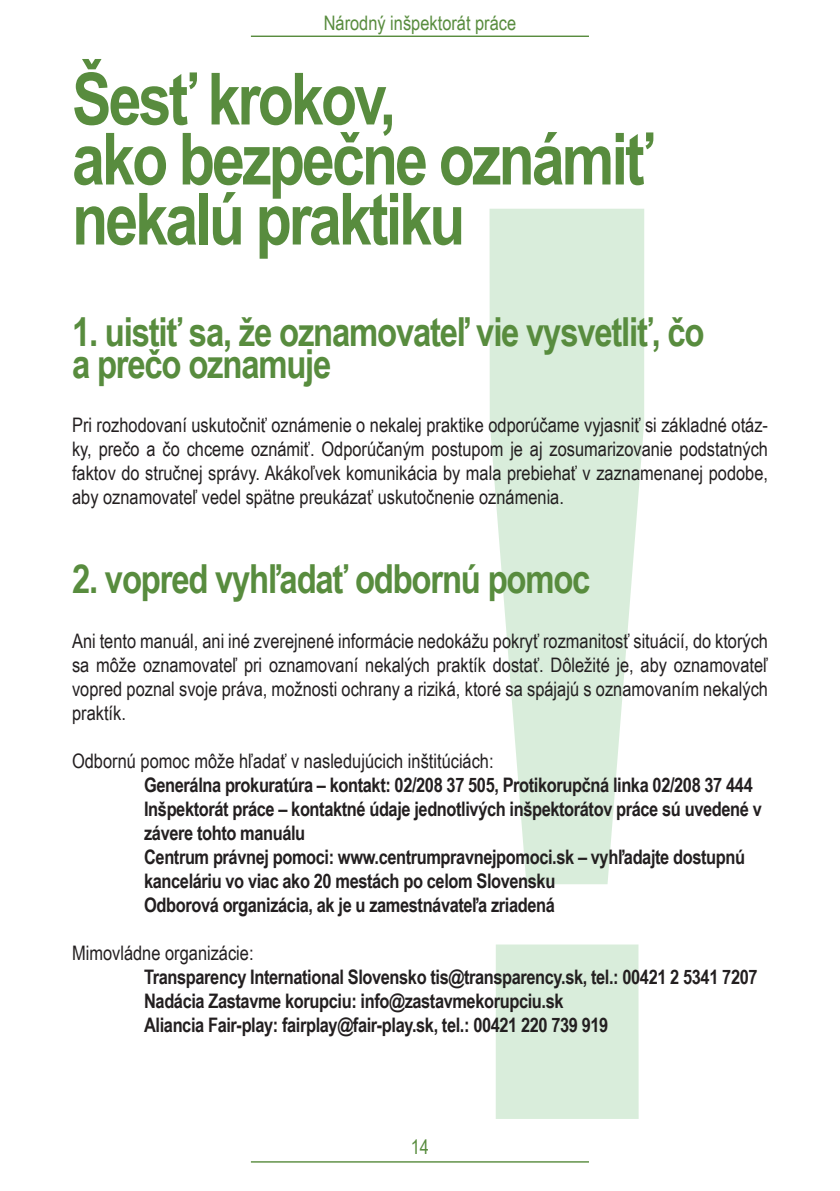
<style>
.page{position:relative;width:840px;height:1191px;background:#fff}
.page>*{position:absolute;margin:0;border:0;box-sizing:border-box;transform-origin:0 0}
.t1{font:700 72px/60px "Arial Narrow";letter-spacing:-.04em;color:#588c3e}
.t2{font:700 40px "Arial Narrow";letter-spacing:-.03em;color:#588c3e}
.t3{font:20px/24px "Arial Narrow";color:#231f20;text-align:justify}
.t4{font:700 20px/24px "Arial Narrow";letter-spacing:-.02em;color:#231f20}
.t5{font:20px "Arial Narrow";color:#588c3e}
</style>
<div class="page">
<svg style="left:489px;top:209px;width:155px;height:910px;fill:#d9eddb"></svg>
<hr style="left:251px;top:36px;width:337px;height:1px;background:#588c3e">
<hr style="left:251px;top:1161px;width:337px;height:1px;background:#588c3e">
<p class="t5" style="left:323px;top:8px;width:194px">Národný inšpektorát práce</p>
<p class="t1" style="left:72px;top:66px;width:325px">Šesť krokov,</p>
<p class="t1" style="left:72px;top:126px;width:582px">ako bezpečne oznámiť nekalú praktiku</p>
<p class="t2" style="left:72px;top:302px;width:633px">1. uistiť sa, že oznamovateľ vie vysvetliť, čo</p>
<p class="t2" style="left:72px;top:334px;width:261px">a prečo oznamuje</p>
<p class="t3" style="left:72px;top:412px;width:697px">Pri rozhodovaní uskutočniť oznámenie o nekalej praktike odporúčame vyjasniť si základné otáz&shy;ky, prečo a čo chceme oznámiť. Odporúčaným postupom je aj zosumarizovanie podstatných faktov do stručnej správy. Akákoľvek komunikácia by mala prebiehať v zaznamenanej podobe, aby oznamovateľ vedel spätne preukázať uskutočnenie oznámenia.</p>
<p class="t2" style="left:72px;top:549px;width:519px">2. vopred vyhľadať odbornú pomoc</p>
<p class="t3" style="left:72px;top:628px;width:697px">Ani tento manuál, ani iné zverejnené informácie nedokážu pokryť rozmanitosť situácií, do ktorých sa môže oznamovateľ pri oznamovaní nekalých praktík dostať. Dôležité je, aby oznamovateľ vopred poznal svoje práva, možnosti ochrany a riziká, ktoré sa spájajú s oznamovaním nekalých praktík.</p>
<p class="t3" style="left:72px;top:748px;width:423px">Odbornú pomoc môže hľadať v nasledujúcich inštitúciách:</p>
<p class="t4" style="left:144px;top:772px;width:609px">Generálna prokuratúra – kontakt: 02/208 37 505, Protikorupčná linka 02/208 37 444</p>
<p class="t4" style="left:144px;top:796px;width:618px">Inšpektorát práce – kontaktné údaje jednotlivých inšpektorátov práce sú uvedené v závere tohto manuálu</p>
<p class="t4" style="left:144px;top:844px;width:602px">Centrum právnej pomoci: www.centrumpravnejpomoci.sk – vyhľadajte dostupnú kanceláriu vo viac ako 20 mestách po celom Slovensku</p>
<p class="t4" style="left:144px;top:892px;width:412px">Odborová organizácia, ak je u zamestnávateľa zriadená</p>
<p class="t3" style="left:72px;top:940px;width:183px">Mimovládne organizácie:</p>
<p class="t4" style="left:144px;top:964px;width:614px">Transparency International Slovensko tis@transparency.sk, tel.: 00421 2 5341 7207</p>
<p class="t4" style="left:144px;top:988px;width:420px">Nadácia Zastavme korupciu: info@zastavmekorupciu.sk</p>
<p class="t4" style="left:144px;top:1012px;width:465px">Aliancia Fair-play: fairplay@fair-play.sk, tel.: 00421 220 739 919</p>
<p class="t5" style="left:410px;top:1132px;width:20px">14</p>
</div>
